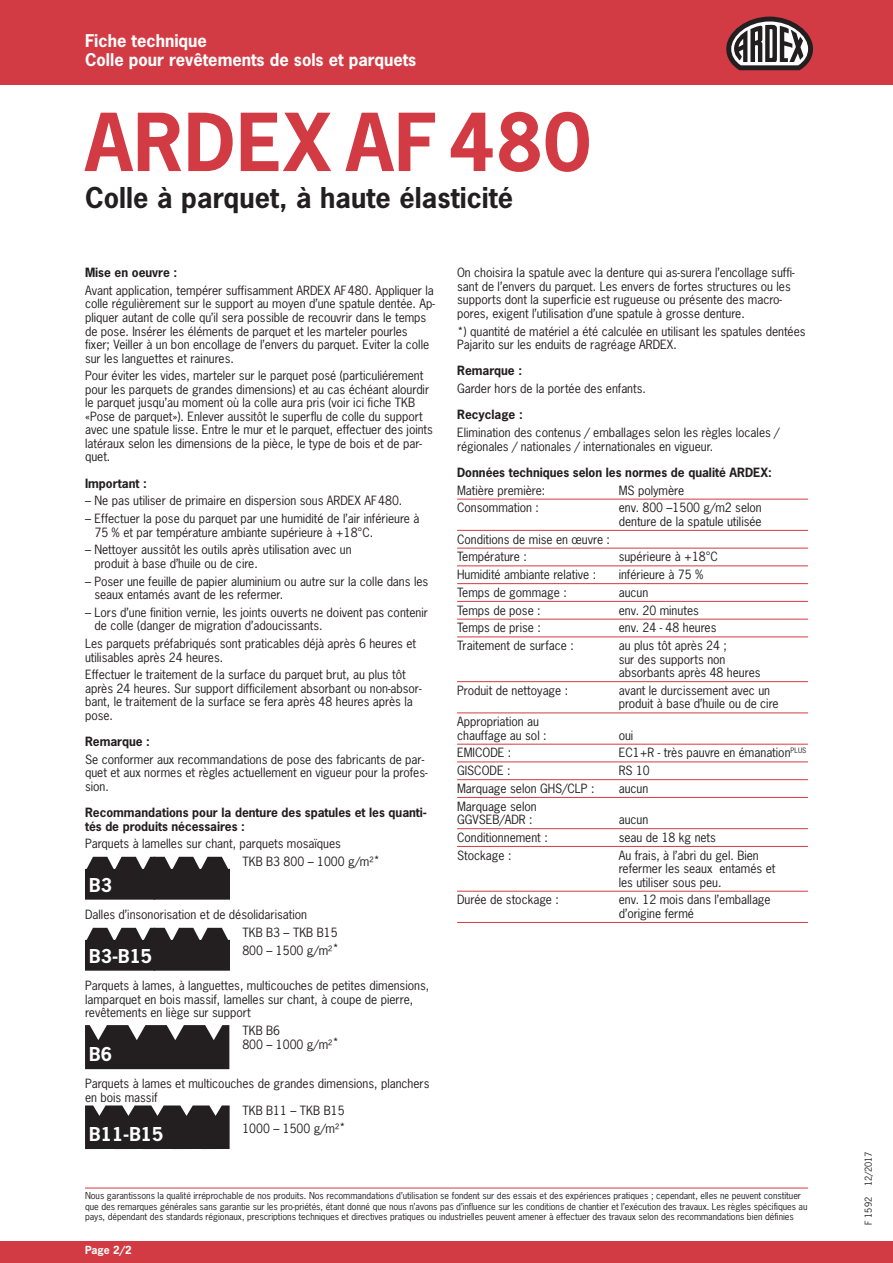
<style>
.page{position:relative;width:893px;height:1263px;background:#fff}
.page>*{position:absolute;margin:0;border:0;box-sizing:border-box;transform-origin:0 0}
.t1{font:700 75px "News Gothic Std";letter-spacing:.015em;color:#d33b44}
.t2{font:700 27px "News Gothic Std";letter-spacing:.005em;color:#231f20}
.t3{font:700 18px "News Gothic Std";color:#fff}
.t4{font:700 16.5px/19.5px "News Gothic Std";color:#fff}
.t5{font:12px/13.5px "News Gothic Std";color:#231f20}
.t6{font:700 12px/13.5px "News Gothic Std";color:#231f20}
.t7{font:700 10.5px "News Gothic Std";color:#fff}
.t8{font:9px/10.5px "News Gothic Std";color:#231f20}
</style>
<div class="page">
<div style="left:0;top:0;width:893px;height:85px;background:#d33b44"></div>
<div style="left:0;top:1242px;width:893px;height:21px;background:#d33b44"></div>
<svg style="left:85px;top:857px;width:145px;height:43px;background:#363233"></svg>
<svg style="left:85px;top:928px;width:145px;height:43px;background:#353233"></svg>
<svg style="left:85px;top:1025px;width:144px;height:44px;background:#353132"></svg>
<svg style="left:85px;top:1105px;width:145px;height:44px;background:#312d2e"></svg>
<hr style="left:457px;top:499px;width:351px;height:1px;background:#d33b44">
<hr style="left:457px;top:530px;width:351px;height:1px;background:#d33b44">
<hr style="left:457px;top:548px;width:351px;height:1px;background:#d33b44">
<hr style="left:457px;top:565px;width:351px;height:1px;background:#d33b44">
<hr style="left:457px;top:583px;width:351px;height:1px;background:#d33b44">
<hr style="left:457px;top:601px;width:351px;height:1px;background:#d33b44">
<hr style="left:457px;top:619px;width:351px;height:1px;background:#d33b44">
<hr style="left:457px;top:637px;width:351px;height:1px;background:#d33b44">
<hr style="left:457px;top:681px;width:351px;height:1px;background:#d33b44">
<hr style="left:457px;top:713px;width:351px;height:1px;background:#d33b44">
<hr style="left:457px;top:744px;width:351px;height:1px;background:#d33b44">
<hr style="left:457px;top:762px;width:351px;height:1px;background:#d33b44">
<hr style="left:457px;top:779px;width:351px;height:1px;background:#d33b44">
<hr style="left:457px;top:797px;width:351px;height:1px;background:#d33b44">
<hr style="left:457px;top:828px;width:351px;height:1px;background:#d33b44">
<hr style="left:457px;top:846px;width:351px;height:1px;background:#d33b44">
<hr style="left:457px;top:891px;width:351px;height:1px;background:#d33b44">
<hr style="left:457px;top:922px;width:351px;height:1px;background:#d33b44">
<svg style="left:726px;top:17px;width:87px;height:53px"></svg>
<hr style="left:85px;top:1188px;width:723px;height:1px;background:#d33b44">
<h3 class="t4" style="left:85px;top:31px;width:333px">Fiche technique<br>Colle pour revêtements de sols et parquets</h3>
<h1 class="t1" style="left:85px;top:93px;width:507px">ARDEX AF480</h1>
<h2 class="t2" style="left:85px;top:180px;width:430px">Colle à parquet, à haute élasticité</h2>
<p class="t6" style="left:85px;top:266px;width:94px">Mise en oeuvre :</p>
<p class="t5" style="left:85px;top:284px;width:351px">Avant application, tempérer suffisamment ARDEX AF480. Appliquer la colle régulièrement sur le support au moyen d’une spatule dentée. Ap&shy;pliquer autant de colle qu’il sera possible de recouvrir dans le temps de pose. Insérer les éléments de parquet et les marteler pourles fixer; Veiller à un bon encollage de l’envers du parquet. Eviter la colle sur les languettes et rainures.</p>
<p class="t5" style="left:85px;top:369px;width:349px">Pour éviter les vides, marteler sur le parquet posé (particuliérement pour les parquets de grandes dimensions) et au cas échéant alourdir le parquet jusqu’au moment où la colle aura pris (voir ici fiche TKB «Pose de parquet»). Enlever aussitôt le superflu de colle du support avec une spatule lisse. Entre le mur et le parquet, effectuer des joints latéraux selon les dimensions de la pièce, le type de bois et de par&shy;quet.</p>
<p class="t6" style="left:85px;top:476px;width:63px">Important :</p>
<p class="t5" style="left:85px;top:494px;width:319px">– Ne pas utiliser de primaire en dispersion sous ARDEX AF480.</p>
<p class="t5" style="left:94px;top:512px;width:327px;text-indent:-9px">– Effectuer la pose du parquet par une humidité de l’air inférieure à<br>75 % et par température ambiante supérieure à +18°C.</p>
<p class="t5" style="left:94px;top:543px;width:259px;text-indent:-9px">– Nettoyer aussitôt les outils après utilisation avec un produit à base d’huile ou de cire.</p>
<p class="t5" style="left:94px;top:574px;width:335px;text-indent:-9px">– Poser une feuille de papier aluminium ou autre sur la colle dans les seaux entamés avant de les refermer.</p>
<p class="t5" style="left:94px;top:605px;width:335px;text-indent:-9px">– Lors d’une finition vernie, les joints ouverts ne doivent pas contenir de colle (danger de migration d’adoucissants.</p>
<p class="t5" style="left:85px;top:637px;width:333px">Les parquets préfabriqués sont praticables déjà après 6 heures et utilisables après 24 heures.</p>
<p class="t5" style="left:85px;top:668px;width:338px">Effectuer le traitement de la surface du parquet brut, au plus tôt après 24 heures. Sur support difficilement absorbant ou non-absor&shy;bant, le traitement de la surface se fera après 48 heures après la pose.</p>
<p class="t6" style="left:85px;top:734px;width:66px">Remarque :</p>
<p class="t5" style="left:85px;top:752px;width:344px">Se conformer aux recommandations de pose des fabricants de par&shy;quet et aux normes et règles actuellement en vigueur pour la profes&shy;sion.</p>
<p class="t6" style="left:85px;top:805px;width:343px">Recommandations pour la denture des spatules et les quanti&shy;tés de produits nécessaires :</p>
<p class="t5" style="left:85px;top:837px;width:257px">Parquets à lamelles sur chant, parquets mosaïques</p>
<h3 class="t3" style="left:89px;top:873px;width:24px">B3</h3>
<p class="t5" style="left:242px;top:855px;width:139px">TKB B3 800 – 1000 g/m²*</p>
<p class="t5" style="left:85px;top:908px;width:224px">Dalles d’insonorisation et de désolidarisation</p>
<h3 class="t3" style="left:89px;top:944px;width:64px">B3-B15</h3>
<p class="t5" style="left:242px;top:924px;width:98px;line-height:17.7px">TKB B3 – TKB B15<br>800 – 1500 g/m²*</p>
<p class="t5" style="left:85px;top:979px;width:346px">Parquets à lames, à languettes, multicouches de petites dimensions, lamparquet en bois massif, lamelles sur chant, à coupe de pierre, revêtements en liège sur support</p>
<h3 class="t3" style="left:89px;top:1042px;width:24px">B6</h3>
<p class="t5" style="left:242px;top:1024px;width:98px">TKB B6<br>800 – 1000 g/m²*</p>
<p class="t5" style="left:85px;top:1077px;width:346px">Parquets à lames et multicouches de grandes dimensions, planchers en bois massif</p>
<h3 class="t3" style="left:89px;top:1122px;width:75px">B11-B15</h3>
<p class="t5" style="left:242px;top:1102px;width:105px;line-height:17.7px">TKB B11 – TKB B15<br>1000 – 1500 g/m²*</p>
<p class="t5" style="left:457px;top:266px;width:339px">On choisira la spatule avec la denture qui as-surera l’encollage suffi&shy;sant de l’envers du parquet. Les envers de fortes structures ou les supports dont la superficie est rugueuse ou présente des macro&shy;pores, exigent l’utilisation d’une spatule à grosse denture.</p>
<p class="t5" style="left:457px;top:324px;width:350px">*) quantité de matériel a été calculée en utilisant les spatules dentées<br>Pajarito sur les enduits de ragréage ARDEX.</p>
<p class="t6" style="left:457px;top:364px;width:66px">Remarque :</p>
<p class="t5" style="left:457px;top:382px;width:190px">Garder hors de la portée des enfants.</p>
<p class="t6" style="left:457px;top:408px;width:67px">Recyclage :</p>
<p class="t5" style="left:457px;top:426px;width:324px">Elimination des contenus / emballages selon les règles locales / régionales / nationales / internationales en vigueur.</p>
<p class="t6" style="left:457px;top:465px;width:316px">Données techniques selon les normes de qualité ARDEX:</p>
<p class="t5" style="left:457px;top:483px;width:90px">Matière première:</p>
<p class="t5" style="left:619px;top:483px;width:67px">MS polymère</p>
<p class="t5" style="left:457px;top:501px;width:83px">Consommation :</p>
<p class="t5" style="left:619px;top:501px;width:145px">env. 800 –1500 g/m2 selon denture de la spatule utilisée</p>
<p class="t5" style="left:457px;top:530px;width:154px;line-height:17.7px">Conditions de mise en œuvre :<br>Température :</p>
<p class="t5" style="left:619px;top:550px;width:101px">supérieure à +18°C</p>
<p class="t5" style="left:457px;top:568px;width:141px">Humidité ambiante relative :</p>
<p class="t5" style="left:619px;top:568px;width:86px">inférieure à 75 %</p>
<p class="t5" style="left:457px;top:585px;width:111px">Temps de gommage :</p>
<p class="t5" style="left:619px;top:585px;width:31px">aucun</p>
<p class="t5" style="left:457px;top:603px;width:85px">Temps de pose :</p>
<p class="t5" style="left:619px;top:603px;width:82px">env. 20 minutes</p>
<p class="t5" style="left:457px;top:621px;width:85px">Temps de prise :</p>
<p class="t5" style="left:619px;top:621px;width:99px">env. 24 - 48 heures</p>
<p class="t5" style="left:457px;top:639px;width:118px">Traitement de surface :</p>
<p class="t5" style="left:619px;top:639px;width:143px">au plus tôt après 24 ;<br>sur des supports non absorbants après 48 heures</p>
<p class="t5" style="left:457px;top:683px;width:113px">Produit de nettoyage :</p>
<p class="t5" style="left:619px;top:683px;width:161px">avant le durcissement avec un produit à base d’huile ou de cire</p>
<p class="t5" style="left:457px;top:715px;width:91px">Appropriation au chauffage au sol :</p>
<p class="t5" style="left:619px;top:728px;width:16px">oui</p>
<p class="t5" style="left:457px;top:746px;width:56px">EMICODE :</p>
<p class="t5" style="left:619px;top:746px;width:189px">EC1+R - très pauvre en émanation<sup>PLUS</sup></p>
<p class="t5" style="left:457px;top:764px;width:55px">GISCODE :</p>
<p class="t5" style="left:619px;top:764px;width:33px">RS 10</p>
<p class="t5" style="left:457px;top:781px;width:139px">Marquage selon GHS/CLP :</p>
<p class="t5" style="left:619px;top:781px;width:31px">aucun</p>
<p class="t5" style="left:457px;top:799px;width:81px">Marquage selon<br>GGVSEB/ADR :</p>
<p class="t5" style="left:619px;top:813px;width:31px">aucun</p>
<p class="t5" style="left:457px;top:830px;width:92px">Conditionnement :</p>
<p class="t5" style="left:619px;top:830px;width:99px">seau de 18 kg nets</p>
<p class="t5" style="left:457px;top:848px;width:56px">Stockage :</p>
<p class="t5" style="left:619px;top:848px;width:158px">Au frais, à l’abri du gel. Bien refermer les seaux entamés et les utiliser sous peu.</p>
<p class="t5" style="left:457px;top:893px;width:103px">Durée de stockage :</p>
<p class="t5" style="left:619px;top:893px;width:154px">env. 12 mois dans l’emballage d’origine fermé</p>
<p class="t8" style="left:85px;top:1191px;width:724px">Nous garantissons la qualité irréprochable de nos produits. Nos recommandations d’utilisation se fondent sur des essais et des expériences pratiques ; cependant, elles ne peuvent constituer que des remarques générales sans garantie sur les pro-priétés, étant donné que nous n’avons pas d’influence sur les conditions de chantier et l’exécution des travaux. Les règles spécifiques au pays, dépendant des standards régionaux, prescriptions techniques et directives pratiques ou industrielles peuvent amener à effectuer des travaux selon des recommandations bien définies</p>
<p class="t7" style="left:85px;top:1243px;width:48px">Page 2/2</p>
<p class="t8" style="left:863px;top:1225px;width:75px;rotate:-90deg">F 1592 12/2017</p>
</div>
